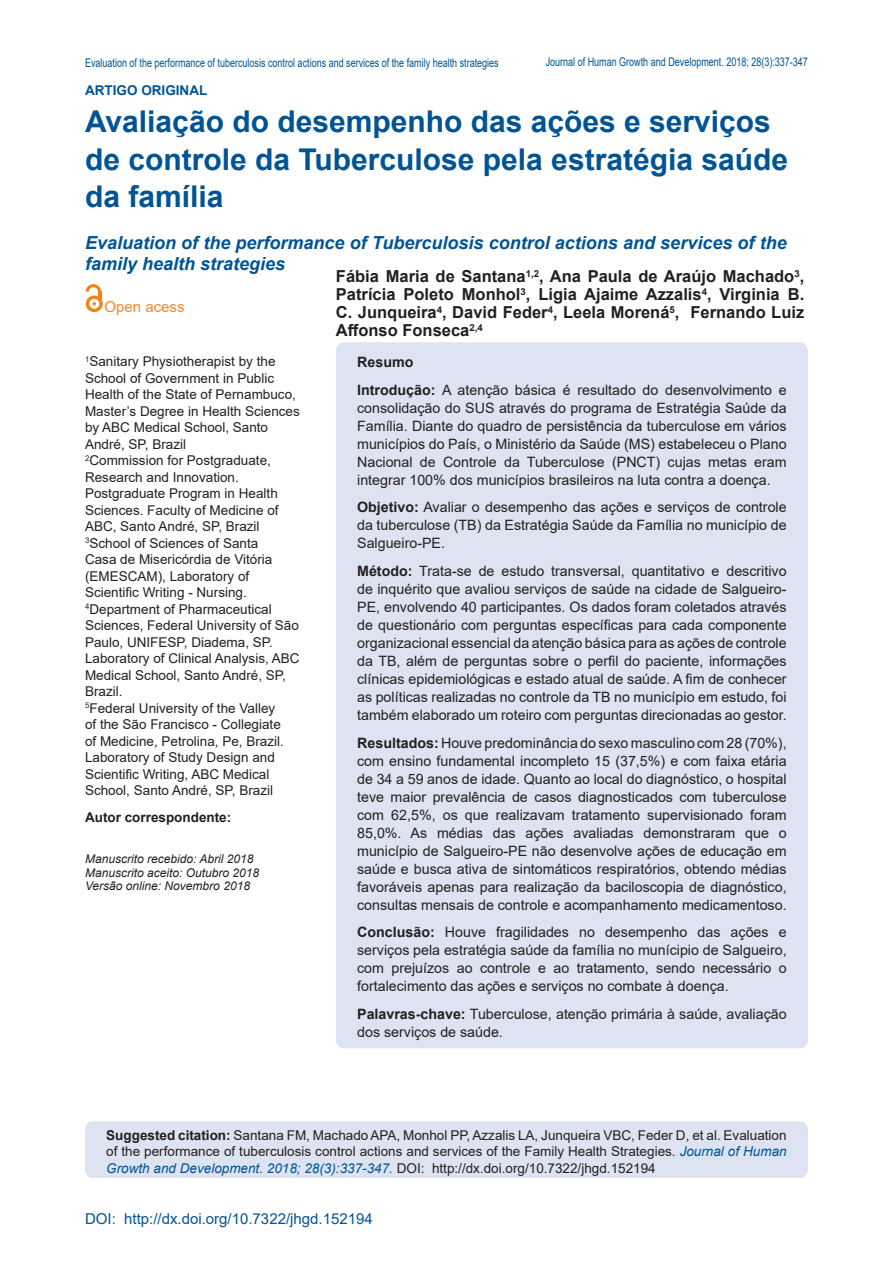
<style>
.page{position:relative;width:893px;height:1263px;background:#fff}
.page>*{position:absolute;margin:0;border:0;box-sizing:border-box;transform-origin:0 0}
.t1{font:700 30px/37.5px "Arial";color:#005495}
.t2{font:italic 700 18px/21px "Arial";color:#005495}
.t3{font:700 16.5px/18px "Arial";color:#231f20;text-align:justify}
.t4{font:15px "Arial";color:#005495}
.t5{font:15px "Arial";color:#f5862e}
.t6{font:14.25px/18px "Arial";color:#231f20;text-align:justify}
.t7{font:700 14.25px "Arial";color:#231f20}
.t8{font:13.5px/16.5px "Arial";color:#231f20}
.t9{font:700 13.5px "Arial";color:#231f20}
.t10{font:700 13.5px "Arial";color:#005495}
.t11{font:12px "Arial";color:#005495;scale:.75 1}
.t12{font:italic 12px "Arial";color:#231f20}
.s1{font-weight:700}
.s2{font-style:italic;color:#005495}
</style>
<div class="page">
<div style="left:85px;top:1121px;width:723px;height:57px;background:#dde3f0;border-radius:9px"></div>
<div style="left:336px;top:342px;width:472px;height:706px;background:#dde3f0;border-radius:9px"></div>
<div style="left:86px;top:295px;width:17px;height:17px;background:#f68212;border-radius:50%"></div>
<svg style="left:89px;top:299px;width:10px;height:10px"></svg>
<svg style="left:86px;top:284px;width:15px;height:21px"></svg>
<p class="t11" style="left:85px;top:54px;width:553px">Evaluation of the performance of tuberculosis control actions and services of the family health strategies</p>
<p class="t11" style="left:546px;top:54px;width:351px">Journal of Human Growth and Development. 2018; 28(3):337-347</p>
<p class="t10" style="left:85px;top:81px;width:124px">ARTIGO ORIGINAL</p>
<p class="t1" style="left:85px;top:103px;width:704px">Avaliação do desempenho das ações e serviços de controle da Tuberculose pela estratégia saúde da família</p>
<p class="t2" style="left:85px;top:233px;width:703px">Evaluation of the performance of Tuberculosis control actions and services of the family health strategies</p>
<p class="t3" style="left:336px;top:268px;width:470px">Fábia Maria de Santana<sup>1,2</sup>, Ana Paula de Araújo Machado<sup>3</sup>, Patrícia Poleto Monhol<sup>3</sup>, Ligia Ajaime Azzalis<sup>4</sup>, Virginia B.<br>C. Junqueira<sup>4</sup>, David Feder<sup>4</sup>, Leela Morená<sup>5</sup>, Fernando Luiz Affonso Fonseca<sup>2,4</sup></p>
<p class="t5" style="left:105px;top:296px;width:82px">Open acess</p>
<p class="t8" style="left:85px;top:353px;width:216px"><sup>1</sup>Sanitary Physiotherapist by the<br>School of Government in Public<br>Health of the State of Pernambuco,<br>Master’s Degree in Health Sciences by ABC Medical School, Santo<br>André, SP, Brazil</p>
<p class="t8" style="left:85px;top:452px;width:195px"><sup>2</sup>Commission for Postgraduate,<br>Research and Innovation.<br>Postgraduate Program in Health<br>Sciences. Faculty of Medicine of<br>ABC, Santo André, SP, Brazil</p>
<p class="t8" style="left:85px;top:535px;width:189px"><sup>3</sup>School of Sciences of Santa<br>Casa de Misericórdia de Vitória (EMESCAM), Laboratory of<br>Scientific Writing - Nursing.</p>
<p class="t8" style="left:85px;top:601px;width:216px"><sup>4</sup>Department of Pharmaceutical<br>Sciences, Federal University of São<br>Paulo, UNIFESP, Diadema, SP.<br>Laboratory of Clinical Analysis, ABC<br>Medical School, Santo André, SP,<br>Brazil.</p>
<p class="t8" style="left:85px;top:700px;width:200px"><sup>5</sup>Federal University of the Valley of the São Francisco - Collegiate of Medicine, Petrolina, Pe, Brazil.<br>Laboratory of Study Design and Scientific Writing, ABC Medical School, Santo André, SP, Brazil</p>
<p class="t9" style="left:85px;top:807px;width:148px">Autor correspondente:</p>
<p class="t12" style="left:85px;top:851px;width:170px">Manuscrito recebido: Abril 2018</p>
<p class="t12" style="left:85px;top:865px;width:176px">Manuscrito aceito: Outubro 2018</p>
<p class="t12" style="left:85px;top:878px;width:166px">Versão online: Novembro 2018</p>
<p class="t7" style="left:357px;top:352px;width:58px">Resumo</p>
<p class="t6" style="left:357px;top:380px;width:431px"><span class="s1">Introdução:</span> A atenção básica é resultado do desenvolvimento e consolidação do SUS através do programa de Estratégia Saúde da Família. Diante do quadro de persistência da tuberculose em vários municípios do País, o Ministério da Saúde (MS) estabeleceu o Plano Nacional de Controle da Tuberculose (PNCT) cujas metas eram integrar 100% dos municípios brasileiros na luta contra a doença.</p>
<p class="t6" style="left:357px;top:498px;width:431px"><span class="s1">Objetivo:</span> Avaliar o desempenho das ações e serviços de controle da tuberculose (TB) da Estratégia Saúde da Família no município de Salgueiro-PE.</p>
<p class="t6" style="left:357px;top:562px;width:431px"><span class="s1">Método:</span> Trata-se de estudo transversal, quantitativo e descritivo de inquérito que avaliou serviços de saúde na cidade de Salgueiro-PE, envolvendo 40 participantes. Os dados foram coletados através de questionário com perguntas específicas para cada componente organizacional essencial da atenção básica para as ações de controle da TB, além de perguntas sobre o perfil do paciente, informações clínicas epidemiológicas e estado atual de saúde. A fim de conhecer as políticas realizadas no controle da TB no município em estudo, foi também elaborado um roteiro com perguntas direcionadas ao gestor.</p>
<p class="t6" style="left:357px;top:734px;width:431px"><span class="s1">Resultados:</span> Houve predominância do sexo masculino com 28 (70%), com ensino fundamental incompleto 15 (37,5%) e com faixa etária de 34 a 59 anos de idade. Quanto ao local do diagnóstico, o hospital teve maior prevalência de casos diagnosticados com tuberculose com 62,5%, os que realizavam tratamento supervisionado foram 85,0%. As médias das ações avaliadas demonstraram que o município de Salgueiro-PE não desenvolve ações de educação em saúde e busca ativa de sintomáticos respiratórios, obtendo médias favoráveis apenas para realização da baciloscopia de diagnóstico, consultas mensais de controle e acompanhamento medicamentoso.</p>
<p class="t6" style="left:357px;top:923px;width:431px"><span class="s1">Conclusão:</span> Houve fragilidades no desempenho das ações e serviços pela estratégia saúde da família no munícipio de Salgueiro, com prejuízos ao controle e ao tratamento, sendo necessário o fortalecimento das ações e serviços no combate à doença.</p>
<p class="t6" style="left:357px;top:1005px;width:431px"><span class="s1">Palavras-chave:</span> Tuberculose, atenção primária à saúde, avaliação dos serviços de saúde.</p>
<p class="t8" style="left:106px;top:1127px;width:682px;text-align:justify"><span class="s1">Suggested citation:</span> Santana FM, Machado APA, Monhol PP, Azzalis LA, Junqueira VBC, Feder D, et al. Evaluation of the performance of tuberculosis control actions and services of the Family Health Strategies. <span class="s2">Journal of Human Growth and Development. 2018; 28(3):337-347.</span> DOI: http://dx.doi.org/10.7322/jhgd.152194</p>
<p class="t4" style="left:85px;top:1208px;width:289px">DOI: http://dx.doi.org/10.7322/jhgd.152194</p>
</div>
